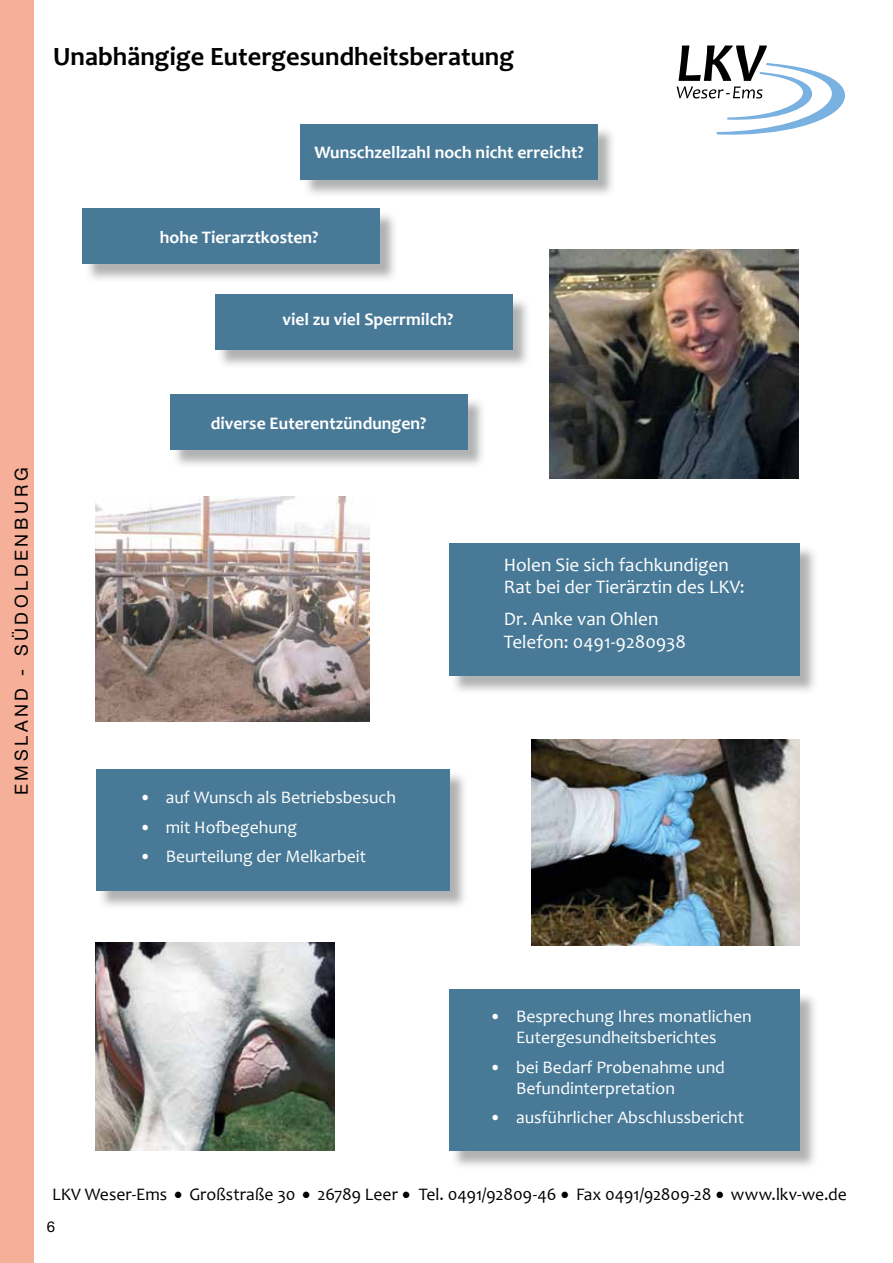
<style>
.page{position:relative;width:893px;height:1263px;background:#fff}
.page>*{position:absolute;margin:0;border:0;box-sizing:border-box;transform-origin:0 0}
.t1{font:700 26.4px "Candara";color:#000}
.t2{font:19.05px/23px "Candara";color:#fff}
.t3{font:18px "Helvetica Neue LT";letter-spacing:.2em;color:#000}
.t4{font:17.7px/21.1px "Candara";color:#fff;text-align:center}
.t5{font:700 17.7px "Candara";color:#fff}
.t6{font:17.7px "Candara";letter-spacing:-.005em;color:#000}
.t7{font:15px "Helvetica Neue LT";color:#000}
.s1{font-family:"Calibri";font-size:14.7px}
</style>
<div class="page">
<div style="left:0;top:0;width:34px;height:1263px;background:#f6af98"></div>
<svg style="left:677px;top:46px;width:168px;height:88px"></svg>
<img style="left:220px;top:297px;width:308px;height:68px">
<div style="left:215px;top:294px;width:297px;height:56px;background:#487a98"></div>
<img style="left:175px;top:397px;width:308px;height:68px">
<div style="left:170px;top:394px;width:297px;height:56px;background:#487a98"></div>
<img style="left:88px;top:215px;width:307px;height:64px">
<div style="left:82px;top:209px;width:298px;height:55px;background:#487a98"></div>
<img style="left:302px;top:130px;width:311px;height:64px">
<div style="left:300px;top:124px;width:298px;height:55px;background:#487a98"></div>
<img style="left:451px;top:545px;width:364px;height:146px">
<div style="left:449px;top:543px;width:350px;height:132px;background:#487a98"></div>
<img style="left:101px;top:771px;width:364px;height:135px">
<div style="left:96px;top:769px;width:353px;height:122px;background:#487a98"></div>
<img style="left:451px;top:991px;width:364px;height:175px">
<div style="left:449px;top:989px;width:350px;height:161px;background:#487a98"></div>
<img style="left:549px;top:249px;width:250px;height:230px">
<img style="left:96px;top:497px;width:274px;height:224px">
<img style="left:531px;top:739px;width:268px;height:206px">
<img style="left:96px;top:942px;width:238px;height:208px">
<h1 class="t1" style="left:53px;top:40px;width:462px">Unabhängige Eutergesundheitsberatung</h1>
<p class="t5" style="left:314px;top:141px;width:271px">Wunschzellzahl noch nicht erreicht?</p>
<p class="t5" style="left:160px;top:226px;width:160px">hohe Tierarztkosten?</p>
<p class="t5" style="left:282px;top:308px;width:173px">viel zu viel Sperrmilch?</p>
<p class="t3" style="left:11px;top:795px;width:329px;rotate:-90deg">EMSLAND - SÜDOLDENBURG</p>
<p class="t5" style="left:211px;top:412px;width:217px">diverse Euterentzündungen?</p>
<p class="t4" style="left:139px;top:787px;width:258px">• auf Wunsch als Betriebsbesuch</p>
<p class="t4" style="left:139px;top:816px;width:159px">• mit Hofbegehung</p>
<p class="t4" style="left:139px;top:846px;width:228px">• Beurteilung der Melkarbeit</p>
<p class="t2" style="left:504px;top:553px;width:242px">Holen Sie sich fachkundigen<br>Rat bei der Tierärztin des LKV:</p>
<p class="t2" style="left:504px;top:607px;width:184px">Dr. Anke van Ohlen<br>Telefon: 0491-9280938</p>
<p class="t4" style="left:490px;top:1005px;width:264px">• Besprechung Ihres monatlichen<br>Eutergesundheitsberichtes</p>
<p class="t4" style="left:516px;top:1056px;width:210px;text-align:left;text-indent:-26px">• bei Bedarf Probenahme und<br>Befundinterpretation</p>
<p class="t4" style="left:490px;top:1107px;width:256px">• ausführlicher Abschlussbericht</p>
<p class="t6" style="left:52px;top:1183px;width:796px">LKV Weser-Ems <span class="s1">●</span> Großstraße 30 <span class="s1">●</span> 26789 Leer <span class="s1">●</span> Tel. 0491/92809-46 <span class="s1">●</span> Fax 0491/92809-28 <span class="s1">●</span> www.lkv-we.de</p>
<p class="t7" style="left:47px;top:1218px;width:10px">6</p>
</div>
